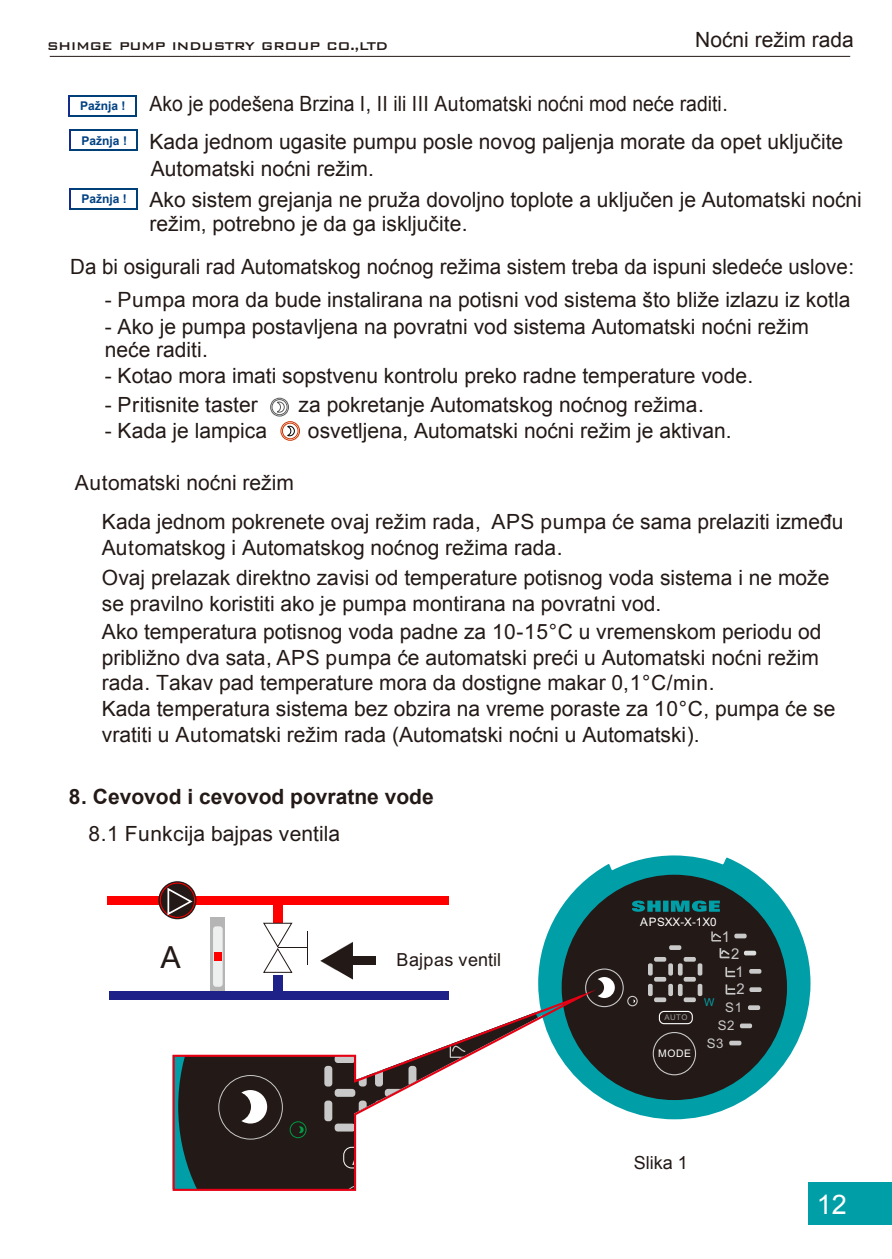
<style>
.page{position:relative;width:892px;height:1259px;background:#fff}
.page>*{position:absolute;margin:0;border:0;box-sizing:border-box;transform-origin:0 0}
.t1{font:28.8px "Microsoft Ya Hei";color:#231916}
.t2{font:27px "Arial";color:#fff}
.t3{font:21px/25.8px "Arial";color:#231916}
.t4{font:21px/37.5px "Arial";color:#231916;scale:.92 1}
.t5{font:700 21px/37.5px "Arial";color:#231916}
.t6{font:18px "Arial";color:#231916}
.t7{font:18px "Arial";color:#231916}
.t8{font:500 15px "Bank Gothic BT";letter-spacing:-.04em;color:#231916}
.t9{font:15px "Arial";color:#c9c9ca}
.t10{font:14.7px/17.4px "Arial";color:#c9c9ca}
.t11{font:13.2px "Arial";color:#c9c9ca}
.t12{font:700 12px "Arial";color:#004182}
.t13{font:11.7px "Arial";color:#fff}
.t14{font:10.8px "Arial";color:#009fa8}
.t15{font:10.5px "Arial";color:#fff}
.t16{font:7.8px "Arial";color:#9f9fa0}
.s1{font-style:inherit}
.s2{font-weight:400}
</style>
<div class="page">
<hr style="left:69px;top:95px;width:68px;height:1px;background:#004079">
<hr style="left:135px;top:96px;width:2px;height:21px;background:#004079">
<hr style="left:68px;top:115px;width:68px;height:2px;background:#004079">
<svg style="left:68px;top:95px;width:1px;height:21px"></svg>
<hr style="left:70px;top:129px;width:68px;height:2px;background:#004079">
<svg style="left:137px;top:131px;width:1px;height:20px"></svg>
<hr style="left:69px;top:150px;width:68px;height:1px;background:#004079">
<hr style="left:69px;top:129px;width:2px;height:21px;background:#142c8d">
<svg style="left:270px;top:397px;width:19px;height:20px"></svg>
<svg style="left:287px;top:425px;width:8px;height:11px"></svg>
<div style="left:280px;top:421px;width:20px;height:20px;border:1px solid #c30;border-radius:50%"></div>
<div style="left:282px;top:423px;width:16px;height:16px;border:1px solid #c30;border-radius:50%"></div>
<div style="left:210px;top:917px;width:15px;height:78px;background:#b5b5b6"></div>
<div style="left:213px;top:926px;width:10px;height:60px;background:#eeefef;border-radius:3px"></div>
<div style="left:107px;top:896px;width:341px;height:8px;background:#f00"></div>
<svg style="left:158px;top:881px;width:38px;height:38px"></svg>
<div style="left:160px;top:882px;width:35px;height:36px;border:1px solid #f00;border-radius:50%"></div>
<svg style="left:166px;top:886px;width:27px;height:30px"></svg>
<div style="left:109px;top:991px;width:339px;height:8px;background:#1e2188"></div>
<div style="left:273px;top:904px;width:9px;height:19px;background:#f00"></div>
<div style="left:273px;top:974px;width:9px;height:19px;background:#1e2188"></div>
<svg style="left:320px;top:942px;width:33px;height:37px"></svg>
<div style="left:353px;top:956px;width:23px;height:9px;background:#231916"></div>
<svg style="left:263px;top:922px;width:44px;height:51px"></svg>
<hr style="left:307px;top:931px;width:1px;height:34px;background:#231916">
<div style="left:214px;top:952px;width:7px;height:9px;background:#f00"></div>
<hr style="left:70px;top:188px;width:68px;height:1px;background:#004079">
<svg style="left:137px;top:189px;width:1px;height:21px"></svg>
<hr style="left:69px;top:208px;width:68px;height:2px;background:#004079">
<hr style="left:69px;top:188px;width:2px;height:21px;background:#142c8d">
<hr style="left:50px;top:56px;width:800px;height:1px;background:#231916">
<div style="left:808px;top:1182px;width:84px;height:42px;background:#009fa8"></div>
<svg style="left:538px;top:855px;width:272px;height:264px;fill:#009fa8"></svg>
<div style="left:561px;top:874px;width:226px;height:226px;background:#231916;border-radius:50%"></div>
<div style="left:585px;top:968px;width:39px;height:39px;border:1px solid #c9c9ca;border-radius:50%"></div>
<svg style="left:586px;top:976px;width:29px;height:18px"></svg>
<div style="left:652px;top:1032px;width:44px;height:43px;border:1px solid #c9c9ca;border-radius:50%"></div>
<div style="left:659px;top:1011px;width:34px;height:13px;background:#231916;border:1px solid #fff;border-radius:5px"></div>
<div style="left:627px;top:996px;width:10px;height:10px;border:1px solid #c9c9ca;border-radius:50%"></div>
<div style="left:669px;top:945px;width:12px;height:5px;background:#c9c9ca;border-radius:2px"></div>
<hr style="left:654px;top:957px;width:12px;height:4px;background:#c9c9ca;border-radius:2px">
<hr style="left:654px;top:977px;width:12px;height:4px;background:#c9c9ca;border-radius:2px">
<div style="left:654px;top:997px;width:12px;height:5px;background:#c9c9ca;border-radius:2px"></div>
<hr style="left:683px;top:957px;width:13px;height:4px;background:#c9c9ca;border-radius:2px">
<hr style="left:683px;top:977px;width:13px;height:4px;background:#c9c9ca;border-radius:2px">
<div style="left:683px;top:997px;width:13px;height:5px;background:#c9c9ca;border-radius:2px"></div>
<hr style="left:648px;top:963px;width:4px;height:12px;background:#c9c9ca;border-radius:2px">
<div style="left:668px;top:963px;width:5px;height:12px;background:#c9c9ca;border-radius:2px"></div>
<hr style="left:678px;top:963px;width:4px;height:12px;background:#c9c9ca;border-radius:2px">
<div style="left:697px;top:963px;width:5px;height:12px;background:#c9c9ca;border-radius:2px"></div>
<hr style="left:648px;top:984px;width:4px;height:12px;background:#c9c9ca;border-radius:2px">
<div style="left:668px;top:984px;width:5px;height:12px;background:#c9c9ca;border-radius:2px"></div>
<hr style="left:678px;top:984px;width:4px;height:12px;background:#c9c9ca;border-radius:2px">
<div style="left:697px;top:984px;width:5px;height:12px;background:#c9c9ca;border-radius:2px"></div>
<hr style="left:749px;top:969px;width:12px;height:4px;background:#c9c9ca;border-radius:2px">
<div style="left:749px;top:987px;width:12px;height:5px;background:#c9c9ca;border-radius:2px"></div>
<div style="left:748px;top:1005px;width:12px;height:5px;background:#c9c9ca;border-radius:2px"></div>
<div style="left:740px;top:1023px;width:12px;height:5px;background:#c9c9ca;border-radius:2px"></div>
<div style="left:729px;top:1040px;width:12px;height:5px;background:#c9c9ca;border-radius:2px"></div>
<svg style="left:725px;top:967px;width:11px;height:28px"></svg>
<svg style="left:632px;top:900px;width:88px;height:11px"></svg>
<svg style="left:171px;top:982px;width:442px;height:209px"></svg>
<div style="left:734px;top:933px;width:12px;height:5px;background:#c9c9ca;border-radius:2px"></div>
<div style="left:744px;top:950px;width:12px;height:5px;background:#dcdddd;border-radius:2px"></div>
<svg style="left:711px;top:931px;width:19px;height:28px"></svg>
<p class="t8" style="left:47px;top:39px;width:343px">SHIMGE PUMP INDUSTRY GROUP CO.,LTD</p>
<p class="t3" style="left:695px;top:27px;width:160px">Noćni režim rada</p>
<p class="t12" style="left:80px;top:98px;width:47px">Pažnja !</p>
<p class="t12" style="left:82px;top:133px;width:47px">Pažnja !</p>
<p class="t12" style="left:82px;top:191px;width:47px">Pažnja !</p>
<p class="t4" style="left:150px;top:85px;width:755px">Ako je podešena Brzina <span class="s1">I, II</span> ili <span class="s1">III</span> A<span class="s1">uto</span>matski noćni mod neće raditi<span class="s1">.<br></span>Kada jednom ugasite pumpu posle novog paljenja morate da opet uključite</p>
<p class="t3" style="left:151px;top:156px;width:224px">Automatski noćni režim.</p>
<p class="t3" style="left:150px;top:188px;width:714px;line-height:23.4px">Ako sistem grejanja ne pruža dovoljno toplote a uključen je Automatski noćni režim, potrebno je da ga isključite<span class="s1">.</span></p>
<p class="t3" style="left:70px;top:254px;width:785px">Da bi osigurali rad Automatskog noćnog režima sistem treba da ispuni sledeće uslove<span class="s1">:</span></p>
<p class="t3" style="left:105px;top:287px;width:747px">- P<span class="s1">ump</span>a <span class="s1">m</span>ora da bude instalirana na potisni vod sistema što bliže izlazu iz kotla</p>
<p class="t3" style="left:105px;top:315px;width:705px;line-height:23.4px">- Ako je pumpa postavljena na povratni vod sistema Automatski noćni režim neće raditi<span class="s1">.</span></p>
<p class="t3" style="left:105px;top:363px;width:650px">- Kotao mora imati sopstvenu kontrolu preko radne temperature vode<span class="s1">.</span></p>
<p class="t3" style="left:105px;top:392px;width:154px">- <span class="s1">Pr</span>itisnite taster</p>
<p class="t3" style="left:299px;top:392px;width:407px">za pokretanje Automatskog noćnog r<span class="s1">e</span>žima<span class="s1">.</span></p>
<p class="t3" style="left:105px;top:418px;width:164px">- Kada je lampica</p>
<p class="t3" style="left:308px;top:418px;width:425px">osvetljena, Automatski noćni režim je aktivan.</p>
<p class="t3" style="left:75px;top:470px;width:220px"><span class="s1">Auto</span>matski noćni režim</p>
<p class="t3" style="left:102px;top:509px;width:743px">Kada jednom pokrenete ovaj režim rada<span class="s1">, APS pump</span>a će sama prelaziti između<br>Au<span class="s1">to</span>matskog i Automatskog noćnog režima rada<span class="s1">.</span></p>
<p class="t3" style="left:102px;top:565px;width:729px">Ovaj prelazak direktno zavisi od temperature potisnog voda sistema i ne može se pravilno koristiti ako je pumpa montirana na povratni vod.</p>
<p class="t3" style="left:102px;top:619px;width:735px">Ako temperatura potisnog voda padne za <span class="s1">10-15°C</span> u vremenskom periodu od približno dva sata<span class="s1">, APS pump</span>a će automatski preći u Automatski noćni režim rada<span class="s1">.</span> Takav pad temperature mora da dostigne makar <span class="s1">0</span>,<span class="s1">1°C/min.<br></span>Kada temperatura sistema bez obzira na vreme poraste za <span class="s1">10°C,</span> pumpa će se vratiti u A<span class="s1">uto</span>matski režim rada <span class="s1">(</span>Automatski noćni u Automatski<span class="s1">)</span>.</p>
<p class="t5" style="left:88px;top:778px;width:347px;text-indent:-19px"><span class="s1">8.</span> Cevovod i cevovod povratne vode<br><span class="s2">8.1 Fun</span><span class="s2">k</span><span class="s2">ci</span><span class="s2">ja</span> <span class="s2">b</span><span class="s2">ajpas</span> <span class="s2">ve</span><span class="s2">ntila</span></p>
<h1 class="t1" style="left:160px;top:944px;width:22px">A</h1>
<p class="t6" style="left:396px;top:953px;width:106px">B<span class="s1">aj</span>pas ve<span class="s1">ntil</span></p>
<p class="t13" style="left:640px;top:914px;width:78px"><span class="s1">APS</span>XX-X-1X0</p>
<p class="t9" style="left:721px;top:930px;width:10px">1</p>
<p class="t9" style="left:731px;top:947px;width:10px">2</p>
<p class="t16" style="left:664px;top:1014px;width:24px">AUTO</p>
<p class="t15" style="left:658px;top:1049px;width:34px">MODE</p>
<p class="t10" style="left:735px;top:964px;width:11px">1<br>2</p>
<p class="t14" style="left:704px;top:998px;width:12px">W</p>
<p class="t11" style="left:725px;top:1002px;width:18px">S1</p>
<p class="t11" style="left:717px;top:1020px;width:18px">S2</p>
<p class="t11" style="left:706px;top:1038px;width:18px">S3</p>
<p class="t7" style="left:634px;top:1150px;width:56px">Slika <span class="s1">1</span></p>
<p class="t2" style="left:816px;top:1187px;width:32px">12</p>
</div>
